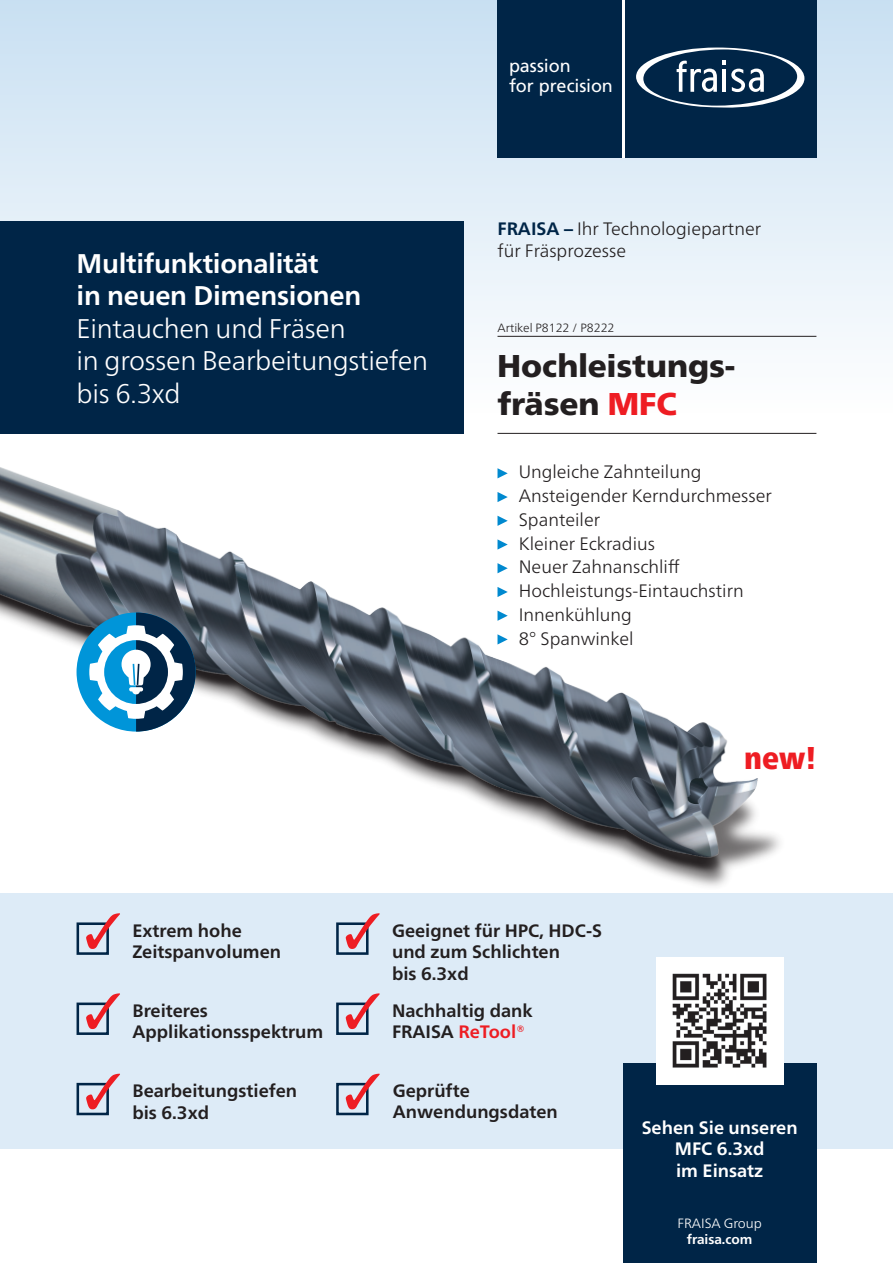
<style>
.page{position:relative;width:893px;height:1263px;background:#fff}
.page>*{position:absolute;margin:0;border:0;box-sizing:border-box;transform-origin:0 0}
.t1{font:900 31.5px/37.8px "Frutiger Neue LT Pro";color:#231f20}
.t2{font:900 condensed 31.5px "Frutiger Neue LT Pro";color:#ee1d23}
.t3{font:300 27px/32.4px "Frutiger Neue LT Pro";letter-spacing:-.01em;color:#fff}
.t4{font:700 27px/32.4px "Frutiger Neue LT Pro";letter-spacing:-.01em;color:#fff}
.t5{font:300 18px/23.7px "Frutiger Neue LT Pro";color:#231f20}
.t6{font:700 18px/21.6px "Frutiger Neue LT Pro";color:#231f20}
.t7{font:700 18px/21.6px "Frutiger Neue LT Pro";color:#fff;text-align:center}
.t8{font:18px "Frutiger LT Std";letter-spacing:-.005em;color:#fff}
.t9{font:300 13.5px "Frutiger Neue LT Pro";letter-spacing:-.005em;color:#fff}
.t10{font:700 13.5px "Frutiger Neue LT Pro";letter-spacing:-.005em;color:#fff}
.t11{font:300 12px "Frutiger Neue LT Pro";color:#231f20}
.s1{font-weight:700;color:#002547}
.s2{color:#ee1d23}
</style>
<div class="page">
<div style="left:0;top:0;width:893px;height:413px;background:linear-gradient(to bottom,#c7dff1,#fefeff)"></div>
<div style="left:0;top:893px;width:893px;height:255px;background:#ddebf7"></div>
<div style="left:0;top:221px;width:463px;height:213px;background:#002547"></div>
<div style="left:497px;top:0;width:128px;height:157px;background:#002547"></div>
<hr style="left:623px;top:0;width:2px;height:157px;background:#fff">
<div style="left:625px;top:0;width:191px;height:157px;background:#002547"></div>
<svg style="left:636px;top:48px;width:168px;height:60px"></svg>
<img style="left:0;top:344px;width:837px;height:542px">
<hr style="left:497px;top:433px;width:319px;height:1px;background:#231f20">
<div style="left:623px;top:1063px;width:193px;height:200px;background:#002547"></div>
<div style="left:656px;top:957px;width:127px;height:127px;background:#fff"></div>
<div style="left:336px;top:922px;width:33px;height:33px;border:3px solid #002547"></div>
<svg style="left:346px;top:913px;width:34px;height:36px"></svg>
<div style="left:336px;top:1002px;width:33px;height:33px;border:3px solid #002547"></div>
<svg style="left:346px;top:993px;width:34px;height:36px"></svg>
<div style="left:336px;top:1083px;width:33px;height:32px;border:3px solid #002547"></div>
<svg style="left:346px;top:1073px;width:34px;height:36px"></svg>
<div style="left:77px;top:922px;width:32px;height:33px;border:3px solid #002547"></div>
<svg style="left:86px;top:913px;width:34px;height:36px"></svg>
<div style="left:77px;top:1002px;width:32px;height:33px;border:3px solid #002547"></div>
<svg style="left:86px;top:993px;width:34px;height:36px"></svg>
<div style="left:77px;top:1083px;width:32px;height:32px;border:3px solid #002547"></div>
<svg style="left:86px;top:1073px;width:34px;height:36px"></svg>
<div style="left:77px;top:612px;width:119px;height:119px;background:#0095d9;border-radius:50%"></div>
<svg style="left:89px;top:612px;width:107px;height:119px"></svg>
<img style="left:672px;top:973px;width:95px;height:95px">
<svg style="left:497px;top:468px;width:11px;height:10px"></svg>
<svg style="left:497px;top:492px;width:11px;height:10px"></svg>
<svg style="left:497px;top:516px;width:11px;height:10px"></svg>
<svg style="left:497px;top:539px;width:11px;height:11px"></svg>
<svg style="left:497px;top:563px;width:11px;height:10px"></svg>
<svg style="left:497px;top:587px;width:11px;height:10px"></svg>
<svg style="left:497px;top:611px;width:11px;height:10px"></svg>
<svg style="left:497px;top:634px;width:11px;height:10px"></svg>
<hr style="left:497px;top:336px;width:319px;height:1px;background:#231f20">
<h2 class="t4" style="left:77px;top:247px;width:286px">Multifunktionalität<br>in neuen Dimensionen</h2>
<h2 class="t3" style="left:77px;top:312px;width:353px">Eintauchen und Fräsen<br>in grossen Bearbeitungstiefen bis 6.3xd</h2>
<p class="t8" style="left:509px;top:56px;width:63px">passion</p>
<p class="t8" style="left:509px;top:62px;width:105px">for precision</p>
<p class="t5" style="left:497px;top:218px;width:265px;line-height:21.6px"><span class="s1">FRAISA –</span> Ihr Technologiepartner für Fräsprozesse</p>
<p class="t11" style="left:497px;top:320px;width:118px">Artikel P8122 / P8222</p>
<h1 class="t1" style="left:497px;top:347px;width:239px">Hochleistungs&shy;fräsen <span class="s2">MFC</span></h1>
<p class="t5" style="left:519px;top:460px;width:255px">Ungleiche Zahnteilung<br>Ansteigender Kerndurchmesser<br>Spanteiler<br>Kleiner Eckradius<br>Neuer Zahnanschliff<br>Hochleistungs-Eintauchstirn<br>Innenkühlung<br>8° Spanwinkel</p>
<h1 class="t2" style="left:744px;top:739px;width:74px">new!</h1>
<p class="t6" style="left:132px;top:919px;width:150px">Extrem hohe<br>Zeitspanvolumen</p>
<p class="t6" style="left:392px;top:919px;width:211px">Geeignet für HPC, HDC-S und zum Schlichten<br>bis 6.3xd</p>
<p class="t6" style="left:132px;top:999px;width:193px">Breiteres<br>Applikationsspektrum</p>
<p class="t6" style="left:392px;top:999px;width:142px">Nachhaltig dank<br>FRAISA <span class="s2">ReTool®</span></p>
<p class="t6" style="left:132px;top:1080px;width:166px">Bearbeitungstiefen bis 6.3xd</p>
<p class="t6" style="left:393px;top:1079px;width:167px">Geprüfte<br>Anwendungsdaten</p>
<p class="t7" style="left:642px;top:1116px;width:157px">Sehen Sie unseren<br>MFC 6.3xd<br>im Einsatz</p>
<p class="t9" style="left:677px;top:1215px;width:86px">FRAISA Group</p>
<p class="t10" style="left:687px;top:1231px;width:67px">fraisa.com</p>
</div>
